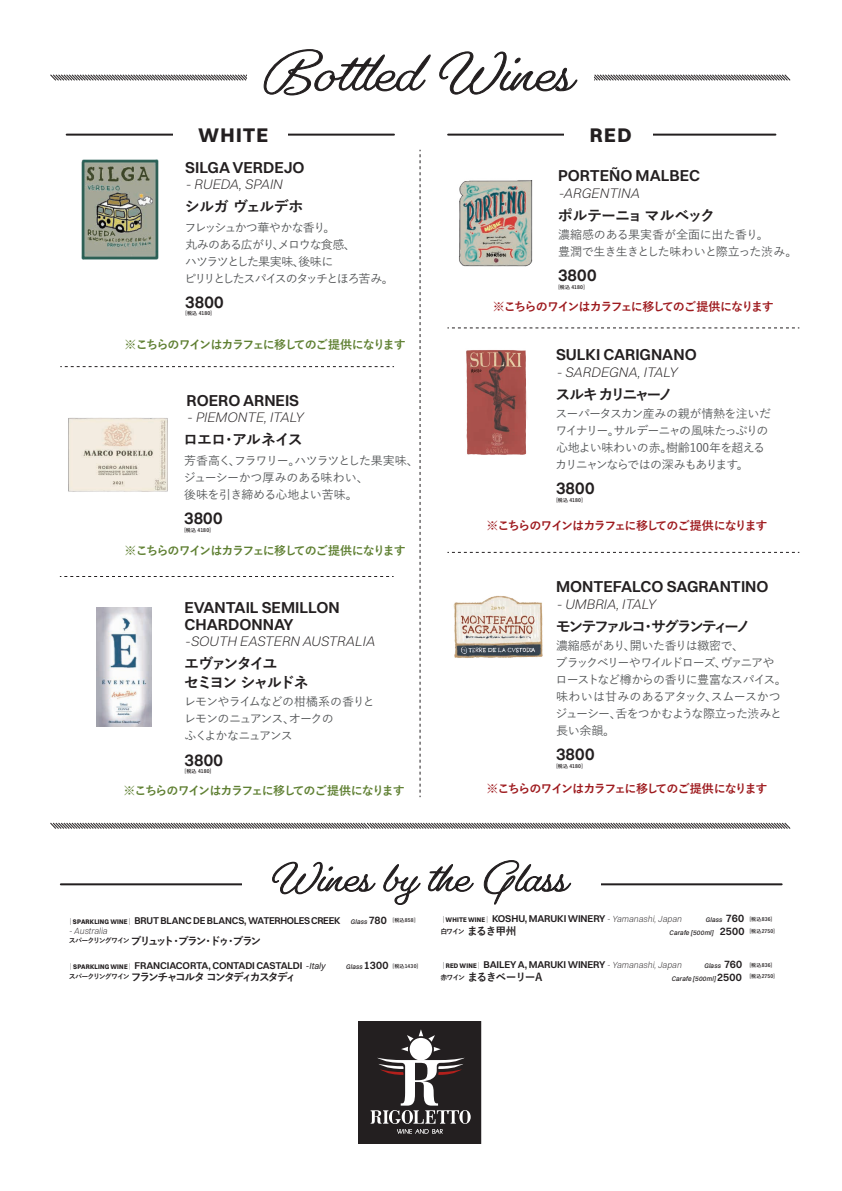
<style>
.page{position:relative;width:842px;height:1191px;background:#fff}
.page>*{position:absolute;margin:0;border:0;box-sizing:border-box;transform-origin:0 0}
.t1{font:500 53.3px "Gautreaux";letter-spacing:-.025em;color:#231f20}
.t2{font:800 20px "Volkart";letter-spacing:.065em;color:#231f20}
.t3{font:700 17.6px "Volkart";letter-spacing:.01em;color:#231f20;scale:.93 1}
.t4{font:700 16px/17px "Volkart";color:#231f20}
.t5{font:700 15px/19px "Yu Go";letter-spacing:-.13em;color:#231f20}
.t6{font:700 15px "Yu Go";letter-spacing:-.16em;color:#231f20}
.t7{font:700 15px "Yu Go";letter-spacing:-.07em;color:#231f20}
.t8{font:700 15px "Yu Go";letter-spacing:-.195em;color:#231f20}
.t9{font:700 15px "Yu Go";letter-spacing:-.075em;color:#231f20}
.t10{font:700 15px "Yu Go";letter-spacing:-.03em;color:#231f20}
.t11{font:italic 300 14px "Volkart";color:#231f20}
.t12{font:500 12px/17px "Yu Go";letter-spacing:-.07em;color:#535557}
.t13{font:700 12px "Yu Go";letter-spacing:-.11em;color:#9e1a1e}
.t14{font:700 12px "Yu Go";letter-spacing:-.11em;color:#5f8032}
.t15{font:500 12px/17px "Yu Go";letter-spacing:-.11em;color:#535557}
.t16{font:500 12px/17px "Yu Go";letter-spacing:-.02em;color:#535557}
.t17{font:700 10.8px "Yu Go";letter-spacing:-.155em;color:#231f20}
.t18{font:700 10.8px "Yu Go";letter-spacing:-.21em;color:#231f20}
.t19{font:700 10.8px "Yu Go";letter-spacing:-.11em;color:#231f20}
.t20{font:700 10px "Volkart";letter-spacing:-.015em;color:#231f20}
.t21{font:italic 300 9px "Volkart";letter-spacing:.01em;color:#231f20;scale:.93 1}
.t22{font:italic 500 6.8px "Volkart";letter-spacing:.02em;color:#231f20;scale:.93 1}
.t23{font:700 5px "Yu Go";letter-spacing:.035em;color:#231f20}
.s1{font-family:"Koz Go Pr 6 N";font-weight:400;font-size:6.8px}
.s2{font-weight:800;font-size:6.8px}
.s3{font-weight:300;font-style:italic;font-size:9px}
.s4{font-weight:700;font-style:normal;font-size:11.2px}
.s5{font-size:7px}
.s6{font-weight:500;font-style:italic;font-size:6.8px}
.s7{font-size:11.2px}
.s8{font-weight:400;font-style:italic;font-size:9px}
</style>
<div class="page">
<img style="left:453px;top:595px;width:90px;height:63px">
<hr style="left:67px;top:134px;width:327px;height:2px;background:#231f20">
<svg style="left:50px;top:49px;width:741px;height:46px"></svg>
<div style="left:173px;top:129px;width:114px;height:18px;background:#fff"></div>
<hr style="left:448px;top:134px;width:327px;height:2px;background:#231f20">
<div style="left:565px;top:129px;width:88px;height:18px;background:#fff"></div>
<svg style="left:50px;top:822px;width:741px;height:7px"></svg>
<svg style="left:420px;top:150px;width:1px;height:647px"></svg>
<svg style="left:60px;top:366px;width:334px;height:1px"></svg>
<svg style="left:60px;top:576px;width:334px;height:1px"></svg>
<svg style="left:447px;top:552px;width:352px;height:1px"></svg>
<svg style="left:447px;top:328px;width:352px;height:1px"></svg>
<hr style="left:61px;top:883px;width:721px;height:2px;background:#231f20">
<div style="left:242px;top:866px;width:359px;height:29px;background:#fff"></div>
<svg style="left:272px;top:861px;width:104px;height:33px"></svg>
<svg style="left:383px;top:864px;width:38px;height:41px"></svg>
<svg style="left:428px;top:864px;width:46px;height:28px"></svg>
<svg style="left:484px;top:860px;width:87px;height:44px"></svg>
<svg style="left:358px;top:1021px;width:123px;height:123px;background:#433f40"></svg>
<img style="left:97px;top:608px;width:54px;height:118px">
<img style="left:459px;top:180px;width:74px;height:87px">
<img style="left:68px;top:417px;width:100px;height:75px">
<img style="left:466px;top:350px;width:62px;height:105px">
<img style="left:81px;top:159px;width:77px;height:100px">
<h1 class="t1" style="left:257px;top:40px;width:315px">Bottled Wines</h1>
<h2 class="t2" style="left:198px;top:123px;width:72px">WHITE</h2>
<h2 class="t2" style="left:590px;top:123px;width:43px">RED</h2>
<h3 class="t4" style="left:185px;top:158px;width:121px">SILGA VERDEJO</h3>
<p class="t11" style="left:185px;top:176px;width:99px">- RUEDA, SPAIN</p>
<p class="t10" style="left:185px;top:198px;width:120px">シルガ ヴェルデホ</p>
<p class="t15" style="left:184px;top:217px;width:211px">フレッシュかつ華やかな香り。<br>丸みのある広がり、メロウな食感、<br>ハツラツとした果実味、後味に<br>ピリリとしたスパイスのタッチとほろ苦み。</p>
<h3 class="t3" style="left:185px;top:291px;width:43px">3800</h3>
<p class="t23" style="left:185px;top:311px;width:29px">[税込 4180]</p>
<h3 class="t4" style="left:558px;top:167px;width:144px">PORTEÑO MALBEC</h3>
<p class="t11" style="left:558px;top:184px;width:83px">-ARGENTINA</p>
<p class="t7" style="left:558px;top:207px;width:159px">ポルテーニョ マルベック</p>
<p class="t16" style="left:558px;top:225px;width:241px">濃縮感のある果実香が全面に出た香り。<br>豊潤で生き生きとした味わいと際立った渋み。</p>
<h3 class="t3" style="left:558px;top:264px;width:43px">3800</h3>
<p class="t23" style="left:558px;top:284px;width:29px">[税込 4180]</p>
<p class="t13" style="left:493px;top:299px;width:283px">※こちらのワインはカラフェに移してのご提供になります</p>
<p class="t14" style="left:125px;top:337px;width:283px">※こちらのワインはカラフェに移してのご提供になります</p>
<h3 class="t4" style="left:187px;top:391px;width:114px">ROERO ARNEIS</h3>
<p class="t11" style="left:187px;top:409px;width:118px">- PIEMONTE, ITALY</p>
<p class="t9" style="left:183px;top:431px;width:121px">ロエロ・アルネイス</p>
<p class="t12" style="left:184px;top:451px;width:237px">芳香高く、フラワリー。ハツラツとした果実味、ジューシーかつ厚みのある味わい、<br>後味を引き締める心地よい苦味。</p>
<h3 class="t3" style="left:184px;top:507px;width:43px">3800</h3>
<p class="t23" style="left:184px;top:527px;width:29px">[税込 4180]</p>
<p class="t14" style="left:125px;top:543px;width:283px">※こちらのワインはカラフェに移してのご提供になります</p>
<h3 class="t4" style="left:185px;top:598px;width:157px">EVANTAIL SEMILLON<br>CHARDONNAY</h3>
<p class="t11" style="left:185px;top:632px;width:192px">-SOUTH EASTERN AUSTRALIA</p>
<p class="t5" style="left:184px;top:654px;width:126px">エヴァンタイユ<br>セミヨン シャルドネ</p>
<p class="t12" style="left:184px;top:692px;width:192px">レモンやライムなどの柑橘系の香りとレモンのニュアンス、オークの<br>ふくよかなニュアンス</p>
<h3 class="t3" style="left:185px;top:748px;width:43px">3800</h3>
<p class="t23" style="left:185px;top:768px;width:29px">[税込 4180]</p>
<p class="t14" style="left:124px;top:784px;width:283px">※こちらのワインはカラフェに移してのご提供になります</p>
<h3 class="t4" style="left:556px;top:346px;width:142px">SULKI CARIGNANO</h3>
<p class="t11" style="left:556px;top:363px;width:123px">- SARDEGNA, ITALY</p>
<p class="t8" style="left:555px;top:386px;width:119px">スルキ カリニャーノ</p>
<p class="t12" style="left:555px;top:404px;width:217px">スーパータスカン産みの親が情熱を注いだワイナリー。サルデーニャの風味たっぷりの心地よい味わいの赤。樹齢100年を超えるカリニャンならではの深みもあります。</p>
<h3 class="t3" style="left:556px;top:477px;width:43px">3800</h3>
<p class="t23" style="left:556px;top:497px;width:29px">[税込 4180]</p>
<p class="t13" style="left:486px;top:519px;width:283px">※こちらのワインはカラフェに移してのご提供になります</p>
<h3 class="t4" style="left:556px;top:578px;width:214px">MONTEFALCO SAGRANTINO</h3>
<p class="t11" style="left:556px;top:595px;width:101px">- UMBRIA, ITALY</p>
<p class="t6" style="left:556px;top:618px;width:196px">モンテファルコ・サグランティーノ</p>
<p class="t12" style="left:555px;top:636px;width:233px">濃縮感があり、開いた香りは緻密で、<br>ブラックベリーやワイルドローズ、ヴァニアやローストなど樽からの香りに豊富なスパイス。味わいは甘みのあるアタック、スムースかつジューシー、舌をつかむような際立った渋みと長い余韻。</p>
<h3 class="t3" style="left:556px;top:743px;width:43px">3800</h3>
<p class="t23" style="left:556px;top:763px;width:29px">[税込 4180]</p>
<p class="t13" style="left:486px;top:782px;width:283px">※こちらのワインはカラフェに移してのご提供になります</p>
<p class="t20" style="left:440px;top:912px;width:243px"><span class="s1">｜</span><span class="s2">WHITE WINE</span><span class="s1">｜</span> KOSHU, MARUKI WINERY<span class="s3">- Yamanashi, Japan</span></p>
<p class="t22" style="left:705px;top:915px;width:43px">Glass <span class="s4">760</span></p>
<p class="t17" style="left:440px;top:925px;width:78px"><span class="s5">白ワイン</span> まるき甲州</p>
<p class="t22" style="left:669px;top:928px;width:82px">Carafe [500ml] <span class="s4">2500</span></p>
<p class="t20" style="left:440px;top:958px;width:243px"><span class="s1">｜</span><span class="s2">RED WINE</span><span class="s1">｜</span> BAILEY A, MARUKI WINERY <span class="s3">- Yamanashi, Japan</span></p>
<p class="t22" style="left:704px;top:961px;width:43px">Glass <span class="s4">760</span></p>
<p class="t19" style="left:440px;top:971px;width:104px"><span class="s5">赤ワイン</span> まるきベーリーA</p>
<p class="t22" style="left:671px;top:974px;width:77px">Carafe [500ml] <span class="s4">2500</span></p>
<p class="t20" style="left:68px;top:914px;width:321px"><span class="s1">｜</span><span class="s2">SPARKLING WINE</span><span class="s1">｜</span> BRUT BLANC DE BLANCS, WATERHOLES CREEK <span class="s6">Glass</span> <span class="s7">780</span></p>
<p class="t21" style="left:69px;top:926px;width:43px">- Australia</p>
<p class="t18" style="left:69px;top:934px;width:194px"><span class="s5">スパークリングワイン</span> ブリュット・ブラン・ドゥ・ブラン</p>
<p class="t20" style="left:68px;top:959px;width:259px"><span class="s1">｜</span><span class="s2">SPARKLING WINE</span><span class="s1">｜</span> FRANCIACORTA, CONTADI CASTALDI <span class="s8">-Italy</span></p>
<p class="t22" style="left:346px;top:962px;width:47px">Glass <span class="s4">1300</span></p>
<p class="t17" style="left:69px;top:970px;width:229px"><span class="s5">スパークリングワイン</span> フランチャコルタ コンタディカスタディ</p>
<p class="t23" style="left:393px;top:917px;width:25px">[税込858]</p>
<p class="t23" style="left:749px;top:916px;width:25px">[税込836]</p>
<p class="t23" style="left:749px;top:928px;width:27px">[税込2750]</p>
<p class="t23" style="left:749px;top:962px;width:25px">[税込836]</p>
<p class="t23" style="left:393px;top:963px;width:27px">[税込1430]</p>
<p class="t23" style="left:749px;top:973px;width:27px">[税込2750]</p>
</div>
